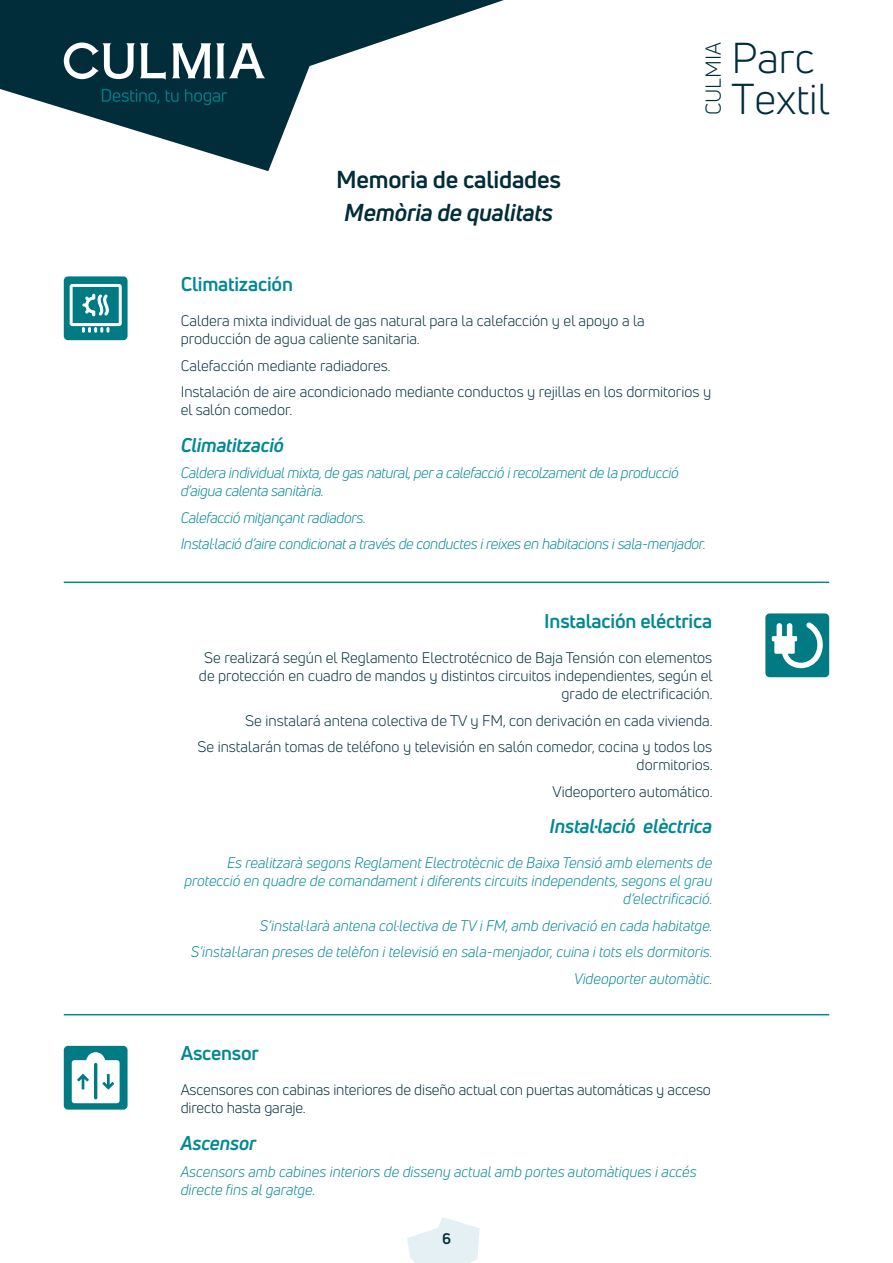
<style>
.page{position:relative;width:893px;height:1263px;background:#fff}
.page>*{position:absolute;margin:0;border:0;box-sizing:border-box;transform-origin:0 0}
.t1{font:42.3px/41.4px "Uni Neue";color:#002d39}
.t2{font:700 24px "Uni Neue";letter-spacing:-.01em;color:#002d39}
.t3{font:italic 700 24px "Uni Neue";letter-spacing:-.01em;color:#002d39}
.t4{font:21.15px "Uni Neue";color:#002d39}
.t5{font:italic 700 19.5px "Uni Neue";letter-spacing:-.01em;color:#008893}
.t6{font:700 19.5px "Uni Neue";letter-spacing:-.01em;color:#008893}
.t7{font:15px/18px "Uni Neue";color:#002d39;text-align:right}
.t8{font:italic 15px/18px "Uni Neue";color:#008893;text-align:right}
.t9{font:italic 15px/18px "Uni Neue";letter-spacing:-.02em;color:#008893}
.t10{font:700 15px "Uni Neue";color:#002d39}
</style>
<div class="page">
<svg style="left:0;top:0;width:504px;height:171px"></svg>
<svg style="left:407px;top:1217px;width:73px;height:46px"></svg>
<svg style="left:172px;top:43px;width:93px;height:35px"></svg>
<svg style="left:64px;top:43px;width:102px;height:37px"></svg>
<svg style="left:102px;top:89px;width:125px;height:16px;background:#003e49"></svg>
<div style="left:765px;top:613px;width:64px;height:64px;background:#007b84;border-radius:4px"></div>
<svg style="left:772px;top:622px;width:51px;height:46px"></svg>
<hr style="left:64px;top:581px;width:765px;height:2px;background:#008893">
<div style="left:64px;top:1046px;width:64px;height:63px;background:#007b84;border-radius:4px"></div>
<svg style="left:72px;top:1052px;width:48px;height:51px"></svg>
<hr style="left:64px;top:1014px;width:765px;height:1px;background:#008893">
<div style="left:64px;top:276px;width:64px;height:64px;background:#007b84;border-radius:4px"></div>
<svg style="left:70px;top:284px;width:52px;height:48px"></svg>
<h2 class="t2" style="left:336px;top:164px;width:226px">Memoria de calidades</h2>
<h2 class="t3" style="left:344px;top:198px;width:210px">Memòria de qualitats</h2>
<h3 class="t4" style="left:701px;top:115px;width:74px;rotate:-90deg">CULMIA</h3>
<h1 class="t1" style="left:731px;top:37px;width:100px">Parc<br>Textil</h1>
<h3 class="t6" style="left:181px;top:272px;width:114px">Climatización</h3>
<p class="t7" style="left:181px;top:312px;width:466px;text-align:left">Caldera mixta individual de gas natural para la calefacción y el apoyo a la producción de agua caliente sanitaria.</p>
<p class="t7" style="left:181px;top:352px;width:532px;line-height:26.5px;text-align:left">Calefacción mediante radiadores.<br>Instalación de aire acondicionado mediante conductos y rejillas en los dormitorios y</p>
<p class="t7" style="left:181px;top:401px;width:113px">el salón comedor.</p>
<h3 class="t5" style="left:181px;top:432px;width:105px">Climatització</h3>
<p class="t9" style="left:181px;top:464px;width:500px">Caldera individual mixta, de gas natural, per a calefacció i recolzament de la producció d’aigua calenta sanitària.</p>
<p class="t9" style="left:181px;top:504px;width:526px;line-height:26.5px">Calefacció mitjançant radiadors.<br>Instal·lació d’aire condicionat a través de conductes i reixes en habitacions i sala-menjador.</p>
<h3 class="t6" style="left:544px;top:609px;width:169px">Instalación eléctrica</h3>
<p class="t7" style="left:199px;top:649px;width:515px">Se realizará según el Reglamento Electrotécnico de Baja Tensión con elementos de protección en cuadro de mandos y distintos circuitos independientes, según el grado de electrificación.</p>
<p class="t7" style="left:198px;top:707px;width:517px;line-height:26.5px">Se instalará antena colectiva de TV y FM, con derivación en cada vivienda.<br>Se instalarán tomas de teléfono y televisión en salón comedor, cocina y todos los</p>
<p class="t7" style="left:552px;top:751px;width:162px;line-height:26.5px">dormitorios.<br>Videoportero automático.</p>
<h3 class="t5" style="left:550px;top:814px;width:164px">Instal·lació elèctrica</h3>
<p class="t8" style="left:184px;top:854px;width:530px">Es realitzarà segons Reglament Electrotècnic de Baixa Tensió amb elements de protecció en quadre de comandament i diferents circuits independents, segons el grau d’electrificació.</p>
<p class="t8" style="left:191px;top:912px;width:523px;line-height:26.5px">S’instal·larà antena col·lectiva de TV i FM, amb derivació en cada habitatge.<br>S’instal·laran preses de telèfon i televisió en sala-menjador, cuina i tots els dormitoris.<br>Videoporter automàtic.</p>
<h3 class="t6" style="left:181px;top:1041px;width:80px">Ascensor</h3>
<p class="t7" style="left:181px;top:1081px;width:532px;text-align:left">Ascensores con cabinas interiores de diseño actual con puertas automáticas y acceso directo hasta garaje.</p>
<h3 class="t5" style="left:181px;top:1131px;width:77px">Ascensor</h3>
<p class="t8" style="left:181px;top:1162px;width:517px;text-align:left">Ascensors amb cabines interiors de disseny actual amb portes automàtiques i accés directe fins al garatge.</p>
<p class="t10" style="left:442px;top:1229px;width:10px">6</p>
</div>
